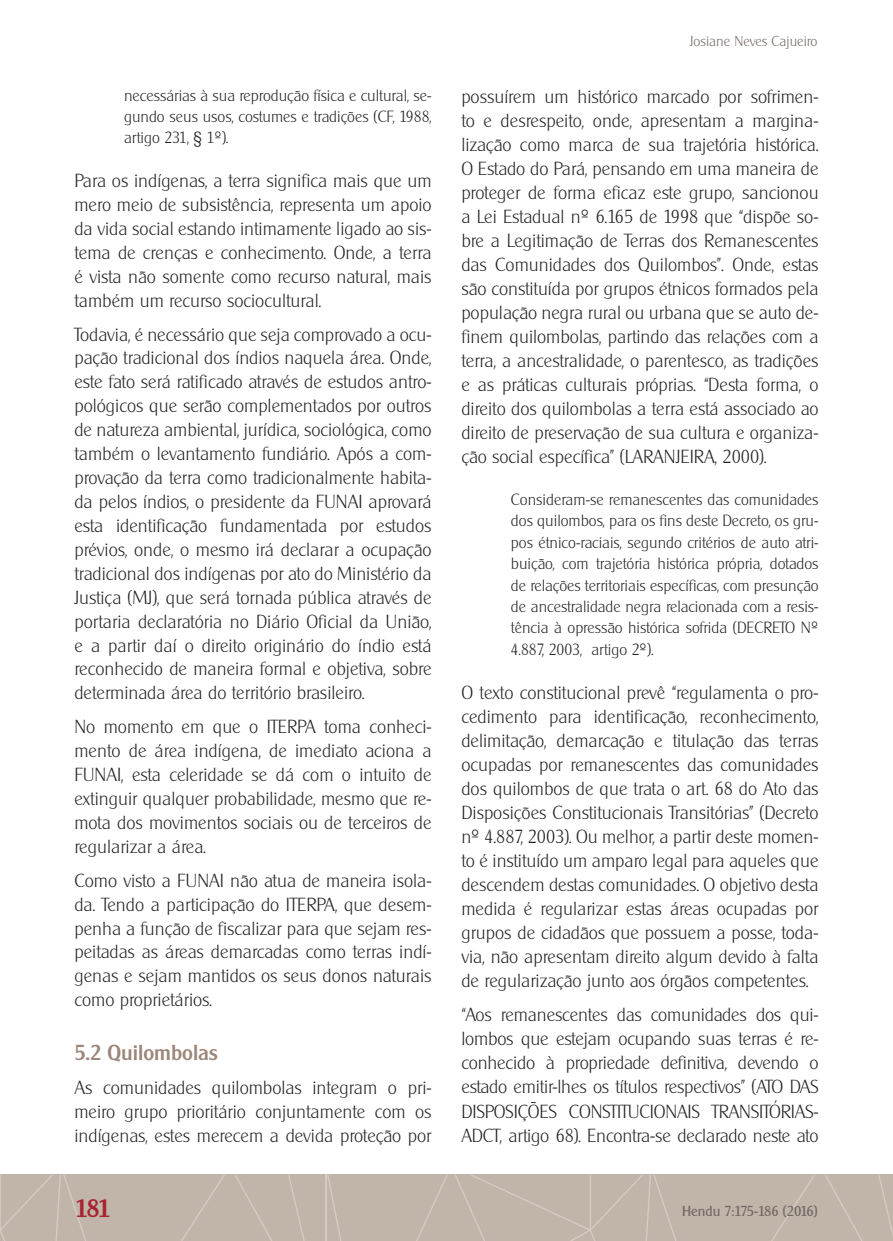
<style>
.page{position:relative;width:893px;height:1241px;background:#fff}
.page>*{position:absolute;margin:0;border:0;box-sizing:border-box;transform-origin:0 0}
.t1{font:500 24.5px "Cleargothic";color:#a7232f}
.t2{font:500 21px "Cleargothic";color:#9b8679}
.t3{font:200 18.38px/24px "Cleargothic";color:#231f20;text-align:justify}
.t4{font:200 15.75px/21.3px "Cleargothic";color:#231f20;text-align:justify}
.t5{font:200 14px "Cleargothic";color:#716662}
.t6{font:14px "Cleargothic";color:#716662}
</style>
<div class="page">
<div style="left:0;top:1174px;width:893px;height:66px;background:#c1b5aa"></div>
<hr style="left:326px;top:1174px;width:1px;height:66px;background:#d4ccc5">
<svg style="left:288px;top:1175px;width:17px;height:65px"></svg>
<svg style="left:235px;top:1175px;width:37px;height:65px"></svg>
<svg style="left:182px;top:1175px;width:43px;height:65px"></svg>
<svg style="left:0;top:1175px;width:86px;height:65px"></svg>
<svg style="left:878px;top:1175px;width:15px;height:61px"></svg>
<svg style="left:825px;top:1175px;width:37px;height:65px"></svg>
<svg style="left:772px;top:1175px;width:43px;height:65px"></svg>
<svg style="left:455px;top:1175px;width:221px;height:65px"></svg>
<svg style="left:417px;top:1175px;width:31px;height:65px"></svg>
<svg style="left:327px;top:1175px;width:14px;height:65px"></svg>
<p class="t4" style="left:124px;top:84px;width:309px">necessárias à sua reprodução física e cultural, se&shy;gundo seus usos, costumes e tradições (CF, 1988, artigo 231, § 1º).</p>
<p class="t3" style="left:74px;top:168px;width:359px">Para os indígenas, a terra significa mais que um mero meio de subsistência, representa um apoio da vida social estando intimamente ligado ao sis&shy;tema de crenças e conhecimento. Onde, a terra é vista não somente como recurso natural, mais também um recurso sociocultural.</p>
<p class="t3" style="left:74px;top:322px;width:359px">Todavia, é necessário que seja comprovado a ocu&shy;pação tradicional dos índios naquela área. Onde, este fato será ratificado através de estudos antro&shy;pológicos que serão complementados por outros de natureza ambiental, jurídica, sociológica, como também o levantamento fundiário. Após a com&shy;provação da terra como tradicionalmente habita&shy;da pelos índios, o presidente da FUNAI aprovará esta identificação fundamentada por estudos prévios, onde, o mesmo irá declarar a ocupação tradicional dos indígenas por ato do Ministério da Justiça (MJ), que será tornada pública através de portaria declaratória no Diário Oficial da União, e a partir daí o direito originário do índio está reconhecido de maneira formal e objetiva, sobre determinada área do território brasileiro.</p>
<p class="t3" style="left:74px;top:714px;width:359px">No momento em que o ITERPA toma conheci&shy;mento de área indígena, de imediato aciona a FUNAI, esta celeridade se dá com o intuito de extinguir qualquer probabilidade, mesmo que re&shy;mota dos movimentos sociais ou de terceiros de regularizar a área.</p>
<p class="t3" style="left:74px;top:868px;width:359px">Como visto a FUNAI não atua de maneira isola&shy;da. Tendo a participação do ITERPA, que desem&shy;penha a função de fiscalizar para que sejam res&shy;peitadas as áreas demarcadas como terras indí&shy;genas e sejam mantidos os seus donos naturais como proprietários.</p>
<p class="t2" style="left:74px;top:1039px;width:145px">5.2 Quilombolas</p>
<p class="t3" style="left:74px;top:1075px;width:359px">As comunidades quilombolas integram o pri&shy;meiro grupo prioritário conjuntamente com os indígenas, estes merecem a devida proteção por</p>
<p class="t5" style="left:690px;top:33px;width:129px">Josiane Neves Cajueiro</p>
<p class="t3" style="left:461px;top:84px;width:359px">possuírem um histórico marcado por sofrimen&shy;to e desrespeito, onde, apresentam a margina&shy;lização como marca de sua trajetória histórica.<br>O Estado do Pará, pensando em uma maneira de proteger de forma eficaz este grupo, sancionou a Lei Estadual nº 6.165 de 1998 que “dispõe so&shy;bre a Legitimação de Terras dos Remanescentes das Comunidades dos Quilombos”. Onde, estas são constituída por grupos étnicos formados pela população negra rural ou urbana que se auto de&shy;finem quilombolas, partindo das relações com a terra, a ancestralidade, o parentesco, as tradições e as práticas culturais próprias. “Desta forma, o direito dos quilombolas a terra está associado ao direito de preservação de sua cultura e organiza&shy;ção social específica” (LARANJEIRA, 2000).</p>
<p class="t4" style="left:511px;top:488px;width:309px">Consideram-se remanescentes das comunidades dos quilombos, para os fins deste Decreto, os gru&shy;pos étnico-raciais, segundo critérios de auto atri&shy;buição, com trajetória histórica própria, dotados de relações territoriais específicas, com presunção de ancestralidade negra relacionada com a resis&shy;tência à opressão histórica sofrida (DECRETO Nº 4.887, 2003, artigo 2º).</p>
<p class="t3" style="left:461px;top:680px;width:359px">O texto constitucional prevê “regulamenta o pro&shy;cedimento para identificação, reconhecimento, delimitação, demarcação e titulação das terras ocupadas por remanescentes das comunidades dos quilombos de que trata o art. 68 do Ato das Disposições Constitucionais Transitórias” (Decreto nº 4.887, 2003). Ou melhor, a partir deste momen&shy;to é instituído um amparo legal para aqueles que descendem destas comunidades. O objetivo desta medida é regularizar estas áreas ocupadas por grupos de cidadãos que possuem a posse, toda&shy;via, não apresentam direito algum devido à falta de regularização junto aos órgãos competentes.</p>
<p class="t3" style="left:461px;top:1002px;width:359px">“Aos remanescentes das comunidades dos qui&shy;lombos que estejam ocupando suas terras é re&shy;conhecido à propriedade definitiva, devendo o estado emitir-lhes os títulos respectivos” (ATO DAS DISPOSIÇÕES CONSTITUCIONAIS TRANSITÓRIAS-ADCT, artigo 68). Encontra-se declarado neste ato</p>
<h1 class="t1" style="left:75px;top:1192px;width:37px">181</h1>
<p class="t6" style="left:682px;top:1202px;width:137px">Hendu 7:175-186 (2016)</p>
</div>
